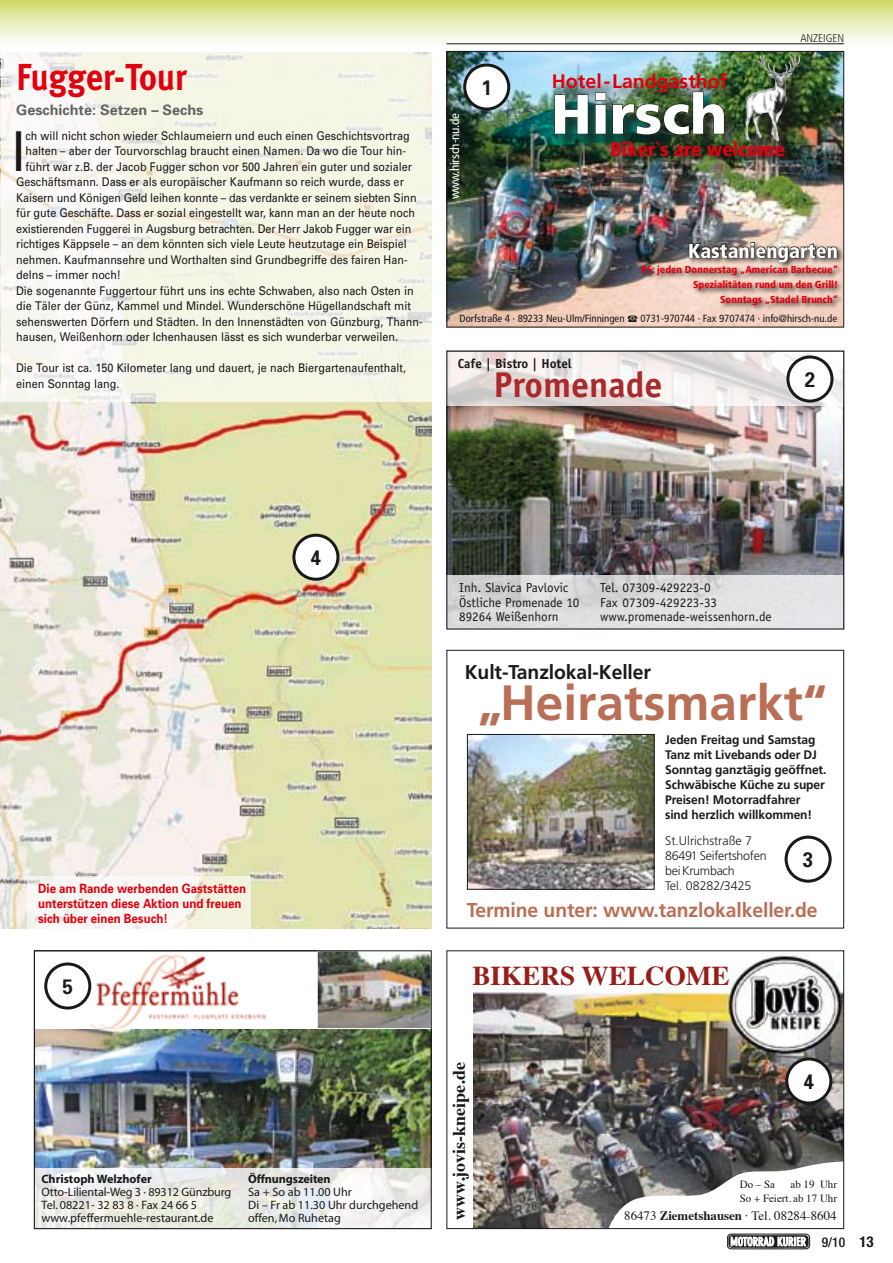
<style>
.page{position:relative;width:893px;height:1263px;background:#fff}
.page>*{position:absolute;margin:0;border:0;box-sizing:border-box;transform-origin:0 0}
.t1{font:900 55.5px "Frutiger";color:#fff}
.t2{font:55.05px "Univers";color:#1a1918;scale:.9 1}
.t3{font:700 49.65px "Frutiger";color:#b96e56}
.t4{font:700 37.5px "Meta Plus";color:#e2000d;scale:.9 1}
.t5{font:700 36px "Officina Sans";color:#a92b2b}
.t6{font:700 27.15px "Times";color:#981d19}
.t7{font:700 21px "Univers";color:#1a1918;scale:.9 1}
.t8{font:900 condensed 20.25px "Frutiger";color:#fff}
.t9{font:700 19.95px "Frutiger";letter-spacing:-.005em;color:#b96e56}
.t10{font:700 19.95px "Frutiger";letter-spacing:-.005em;color:#1a1918}
.t11{font:700 19.5px "Frutiger";color:#e2000d}
.t12{font:900 condensed 19.5px "Frutiger";color:#e2000d}
.t13{font:700 18px "Times";color:#1a1918}
.t14{font:700 14.4px "Univers";color:#636362}
.t15{font:500 condensed 13.5px "Helvetica Neue";color:#1a1918}
.t16{font:13.2px/14.2px "Officina Sans";color:#1a1918}
.t17{font:700 13.2px "Officina Sans";color:#1a1918}
.t18{font:12.9px "Times";color:#1a1918}
.t19{font:700 12.75px/15px "Univers";color:#e2000d;scale:.9 1}
.t20{font:condensed 12.75px "Frutiger";letter-spacing:-.025em;color:#fff;scale:1.04 1}
.t21{font:700 12.45px/14.9px "Frutiger";letter-spacing:-.01em;color:#1a1918}
.t22{font:300 12.45px/14.9px "Frutiger";letter-spacing:-.02em;color:#1a1918}
.t23{font:12.15px/12.8px "Myriad";color:#1a1918}
.t24{font:700 12.15px "Myriad";letter-spacing:-.01em;color:#1a1918}
.t25{font:12px/15.5px "Univers";color:#1a1918;scale:.9 1}
.t26{font:300 condensed 11.25px "Frutiger";color:#1a1918}
.t27{font:10.95px/13.2px "Times";color:#1a1918;text-align:right}
.t28{font:condensed 10.35px "Frutiger";letter-spacing:-.005em;color:#1a1918;scale:1.04 1}
.t29{font:900 condensed 10.05px/15px "Frutiger";color:#e2000d;text-align:right}
.s1{font-family:"European Pi Four";font-stretch:normal}
.s2{font-weight:700}
.s3{font-weight:700;font-size:15px}
</style>
<div class="page">
<img style="left:448px;top:405px;width:394px;height:170px">
<svg style="left:448px;top:353px;width:394px;height:52px"></svg>
<svg style="left:448px;top:575px;width:394px;height:52px;background:#dcdcdd"></svg>
<div style="left:446px;top:351px;width:398px;height:278px;border:1px solid #1a1918"></div>
<div style="left:446px;top:650px;width:398px;height:278px;border:1px solid #1a1918"></div>
<img style="left:469px;top:736px;width:183px;height:151px">
<div style="left:467px;top:734px;width:187px;height:155px;border:1px solid #1a1918"></div>
<img style="left:473px;top:954px;width:369px;height:273px">
<svg style="left:608px;top:1161px;width:236px;height:88px"></svg>
<div style="left:446px;top:950px;width:398px;height:279px;border:1px solid #1a1918"></div>
<img style="left:36px;top:1030px;width:394px;height:138px">
<img style="left:319px;top:952px;width:111px;height:75px">
<div style="left:317px;top:950px;width:115px;height:79px;border:1px solid #fff"></div>
<svg style="left:36px;top:1168px;width:394px;height:59px"></svg>
<div style="left:34px;top:950px;width:398px;height:279px;border:1px solid #1a1918"></div>
<img style="left:88px;top:954px;width:178px;height:74px">
<img style="left:0;top:52px;width:432px;height:876px">
<div style="left:0;top:0;width:893px;height:51px;background:linear-gradient(to bottom,#d2dd70,#fffeff)"></div>
<img style="left:448px;top:53px;width:394px;height:272px">
<div style="left:446px;top:51px;width:398px;height:276px;border:1px solid #1a1918"></div>
<div style="left:554px;top:73px;width:189px;height:34px;background:#1a1918;opacity:.8"></div>
<div style="left:555px;top:92px;width:186px;height:59px;background:#1a1918;opacity:.8"></div>
<svg style="left:554px;top:94px;width:34px;height:40px"></svg>
<svg style="left:595px;top:92px;width:11px;height:42px"></svg>
<img style="left:612px;top:91px;width:113px;height:44px">
<div style="left:639px;top:239px;width:205px;height:72px;background:#1a1918;opacity:.85"></div>
<svg style="left:689px;top:228px;width:149px;height:53px;background:#a99990"></svg>
<div style="left:747px;top:56px;width:71px;height:102px;background:#1a1918;opacity:.75"></div>
<img style="left:757px;top:54px;width:38px;height:35px">
<div style="left:610px;top:139px;width:181px;height:24px;background:#1a1918;opacity:.8"></div>
<hr style="left:446px;top:43px;width:398px;height:1px;background:#1a1918">
<svg style="left:1px;top:52px;width:431px;height:349px;fill:#f6f6e6"></svg>
<div style="left:788px;top:357px;width:44px;height:44px;background:#fff;border-radius:50%"></div>
<div style="left:786px;top:355px;width:47px;height:48px;border:3px solid #1a1918;border-radius:50%"></div>
<div style="left:44px;top:962px;width:47px;height:47px;border:3px solid #1a1918;border-radius:50%"></div>
<div style="left:294px;top:535px;width:44px;height:44px;background:#fff;border-radius:50%"></div>
<div style="left:292px;top:534px;width:47px;height:47px;border:3px solid #1a1918;border-radius:50%"></div>
<div style="left:787px;top:1059px;width:44px;height:44px;background:#fff;border-radius:50%"></div>
<div style="left:785px;top:1057px;width:47px;height:47px;border:3px solid #1a1918;border-radius:50%"></div>
<div style="left:465px;top:65px;width:44px;height:44px;background:#fff;border-radius:50%"></div>
<div style="left:463px;top:64px;width:47px;height:47px;border:3px solid #1a1918;border-radius:50%"></div>
<div style="left:785px;top:836px;width:47px;height:47px;border:3px solid #1a1918;border-radius:50%"></div>
<svg style="left:27px;top:876px;width:223px;height:52px;fill:#f9f7f5"></svg>
<h3 class="t4" style="left:16px;top:55px;width:191px">Fugger-Tour</h3>
<p class="t14" style="left:16px;top:101px;width:189px">Geschichte: Setzen – Sechs</p>
<h2 class="t2" style="left:12px;top:117px;width:17px">I</h2>
<p class="t25" style="left:26px;top:127px;width:428px">ch will nicht schon wieder Schlaumeiern und euch einen Geschichtsvortrag</p>
<p class="t25" style="left:26px;top:143px;width:424px">halten – aber der Tourvorschlag braucht einen Namen. Da wo die Tour hin-</p>
<p class="t25" style="left:26px;top:159px;width:431px">führt war z.B. der Jacob Fugger schon vor 500 Jahren ein guter und sozialer</p>
<p class="t25" style="left:16px;top:174px;width:432px">Geschäftsmann. Dass er als europäischer Kaufmann so reich wurde, dass er</p>
<p class="t25" style="left:16px;top:190px;width:446px">Kaisern und Königen Geld leihen konnte – das verdankte er seinem siebten Sinn</p>
<p class="t25" style="left:16px;top:205px;width:445px">für gute Geschäfte. Dass er sozial eingestellt war, kann man an der heute noch</p>
<p class="t25" style="left:16px;top:221px;width:441px">existierenden Fuggerei in Augsburg betrachten. Der Herr Jakob Fugger war ein</p>
<p class="t25" style="left:16px;top:236px;width:436px">richtiges Käppsele – an dem könnten sich viele Leute heutzutage ein Beispiel</p>
<p class="t25" style="left:16px;top:252px;width:436px">nehmen. Kaufmannsehre und Worthalten sind Grundbegriffe des fairen Han-</p>
<p class="t25" style="left:16px;top:267px;width:118px">delns – immer noch!</p>
<p class="t25" style="left:16px;top:283px;width:443px">Die sogenannte Fuggertour führt uns ins echte Schwaben, also nach Osten in</p>
<p class="t25" style="left:16px;top:298px;width:440px">die Täler der Günz, Kammel und Mindel. Wunderschöne Hügellandschaft mit</p>
<p class="t25" style="left:16px;top:314px;width:453px">sehenswerten Dörfern und Städten. In den Innenstädten von Günzburg, Thann-</p>
<p class="t25" style="left:16px;top:329px;width:426px">hausen, Weißenhorn oder Ichenhausen lässt es sich wunderbar verweilen.</p>
<p class="t25" style="left:16px;top:360px;width:435px">Die Tour ist ca. 150 Kilometer lang und dauert, je nach Biergartenaufenthalt, einen Sonntag lang.</p>
<p class="t20" style="left:447px;top:199px;width:84px;rotate:-90deg">www.hirsch-nu.de</p>
<h3 class="t7" style="left:481px;top:74px;width:13px">1</h3>
<h3 class="t11" style="left:552px;top:69px;width:177px">Hotel-Landgasthof</h3>
<h1 class="t1" style="left:551px;top:81px;width:177px">Hirsch</h1>
<h3 class="t12" style="left:611px;top:138px;width:176px">Biker`s are welcome</h3>
<p class="t26" style="left:800px;top:32px;width:7px">ANZEIG</p>
<p class="t26" style="left:832px;top:32px;width:13px">EN</p>
<h3 class="t8" style="left:688px;top:238px;width:151px">Kastaniengarten</h3>
<p class="t29" style="left:641px;top:262px;width:198px">PS: jeden Donnerstag „American Barbecue“<br>Spezialitäten rund um den Grill!<br>Sonntags „Stadel Brunch“</p>
<p class="t28" style="left:460px;top:313px;width:365px">Dorfstraße 4 · 89233 Neu-Ulm/Finningen <span class="s1">v</span> 0731-970744 · Fax 9707474 · info@hirsch-nu.de</p>
<p class="t17" style="left:458px;top:355px;width:116px">Cafe | Bistro | Hotel</p>
<h3 class="t5" style="left:494px;top:362px;width:170px">Promenade</h3>
<h3 class="t7" style="left:805px;top:366px;width:13px">2</h3>
<h3 class="t7" style="left:311px;top:544px;width:13px">4</h3>
<p class="t19" style="left:38px;top:880px;width:232px">Die am Rande werbenden Gaststätten unterstützen diese Aktion und freuen sich über einen Besuch!</p>
<h3 class="t7" style="left:63px;top:973px;width:13px">5</h3>
<p class="t24" style="left:41px;top:1173px;width:112px">Christoph Welzhofer</p>
<p class="t23" style="left:41px;top:1186px;width:192px">Otto-Liliental-Weg 3 · 89312 Günzburg<br>Tel. 08221- 32 83 8 · Fax 24 66 5 www.pfeffermuehle-restaurant.de</p>
<p class="t24" style="left:248px;top:1173px;width:84px">Öffnungszeiten</p>
<p class="t23" style="left:248px;top:1186px;width:171px">Sa + So ab 11.00 Uhr<br>Di – Fr ab 11.30 Uhr durchgehend offen, Mo Ruhetag</p>
<p class="t16" style="left:459px;top:581px;width:122px">Inh. Slavica Pavlovic<br>Östliche Promenade 10<br>89264 Weißenhorn</p>
<p class="t16" style="left:600px;top:581px;width:173px">Tel. 07309-429223-0<br>Fax 07309-429223-33 www.promenade-weissenhorn.de</p>
<h3 class="t10" style="left:465px;top:661px;width:188px">Kult-Tanzlokal-Keller</h3>
<h3 class="t3" style="left:478px;top:674px;width:350px">„Heiratsmarkt“</h3>
<p class="t21" style="left:665px;top:732px;width:163px">Jeden Freitag und Samstag<br>Tanz mit Livebands oder DJ<br>Sonntag ganztägig geöffnet.<br>Schwäbische Küche zu super<br>Preisen! Motorradfahrer sind herzlich willkommen!</p>
<p class="t22" style="left:665px;top:833px;width:103px">St.Ulrichstraße 7<br>86491 Seifertshofen bei Krumbach<br>Tel. 08282/3425</p>
<h3 class="t9" style="left:467px;top:899px;width:352px">Termine unter: www.tanzlokalkeller.de</h3>
<h3 class="t7" style="left:803px;top:846px;width:13px">3</h3>
<h3 class="t6" style="left:472px;top:950px;width:259px">BIKERS WELCOME</h3>
<h3 class="t13" style="left:442px;top:1220px;width:160px;rotate:-90deg">www.jovis-kneipe.de</h3>
<h3 class="t7" style="left:804px;top:1068px;width:13px">4</h3>
<p class="t27" style="left:740px;top:1177px;width:99px">ab 19 Uhr<br>So + Feiert. ab 17 Uhr</p>
<p class="t18" style="left:624px;top:1203px;width:214px">86473 <span class="s2">Ziemetshausen</span> · Tel. 08284-8604</p>
<p class="t27" style="left:740px;top:1177px;width:37px">Do – Sa</p>
<p class="t15" style="left:822px;top:1234px;width:53px">9/10 <span class="s3">13</span></p>
</div>
